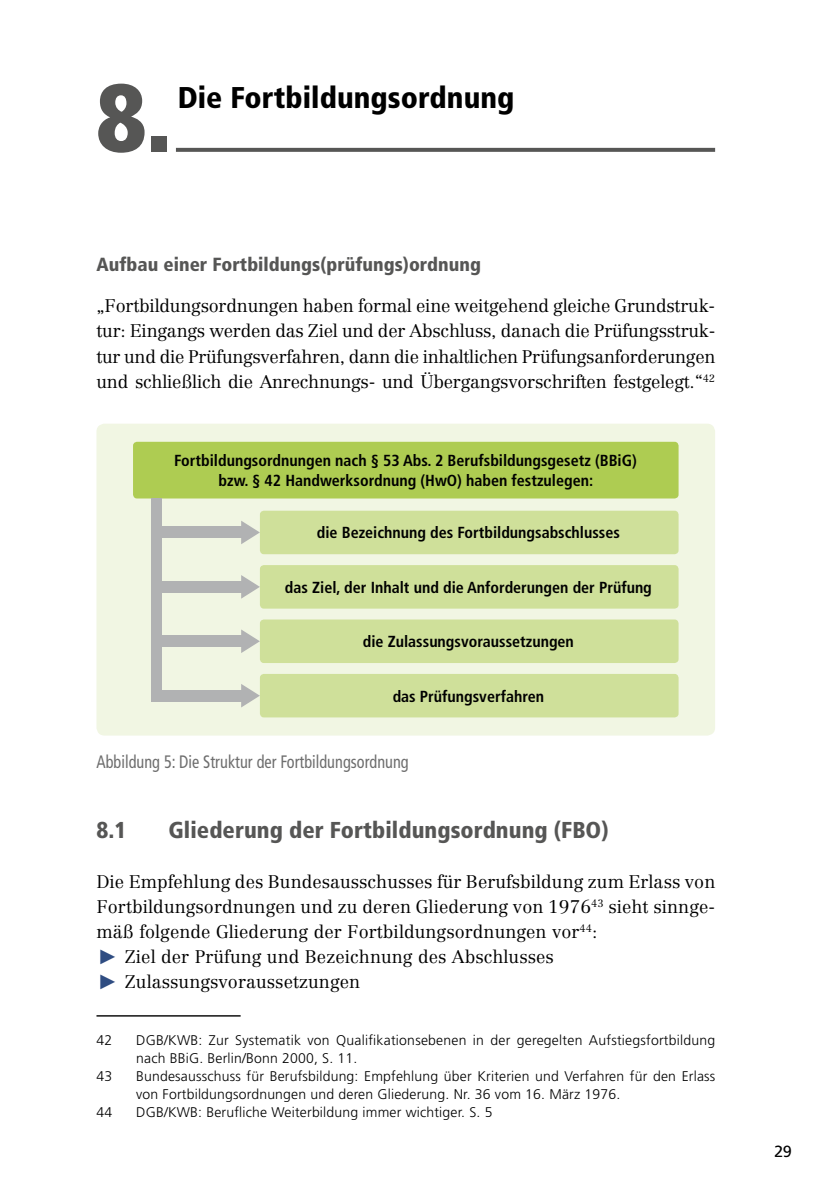
<style>
.page{position:relative;width:840px;height:1191px;background:#fff}
.page>*{position:absolute;margin:0;border:0;box-sizing:border-box;transform-origin:0 0}
.t1{font:900 condensed 95.6px "Frutiger";color:#565655}
.t2{font:900 condensed 30px "Frutiger";letter-spacing:.005em;color:#000}
.t3{font:900 condensed 23px "Frutiger";letter-spacing:.005em;color:#565655}
.t4{font:900 condensed 19px "Frutiger";letter-spacing:.005em;color:#565655}
.t5{font:300 18px/25px "Centennial";letter-spacing:.005em;color:#000;text-align:justify}
.t6{font:condensed 18px "Frutiger";color:#6e6e6e;scale:.9 1}
.t7{font:700 condensed 16px/20px "Frutiger";color:#000;text-align:center}
.t8{font:16px "Frutiger BQ";color:#000}
.t9{font:300 14px/18px "Frutiger";letter-spacing:.015em;color:#000}
.s1{font-family:"The Sans Extra Bold Expert";font-weight:400;font-size:21px;color:#2f4d82}
</style>
<div class="page">
<svg style="left:176px;top:148px;width:538px;height:4px;background:#5c5c5b"></svg>
<hr style="left:96px;top:1015px;width:144px;height:1px;background:#000">
<div style="left:96px;top:423px;width:618px;height:312px;background:#f1f6e3;border-radius:8px"></div>
<div style="left:133px;top:442px;width:545px;height:56px;background:#aecc52;border-radius:4px"></div>
<div style="left:260px;top:511px;width:418px;height:43px;background:#cfe09a;border-radius:4px"></div>
<div style="left:260px;top:565px;width:418px;height:43px;background:#cfe09a;border-radius:4px"></div>
<div style="left:260px;top:674px;width:418px;height:43px;background:#cfe09a;border-radius:4px"></div>
<div style="left:260px;top:619px;width:418px;height:44px;background:#cfe09a;border-radius:4px"></div>
<div style="left:151px;top:498px;width:10px;height:203px;background:#b1b2b3"></div>
<svg style="left:241px;top:521px;width:19px;height:23px"></svg>
<div style="left:151px;top:526px;width:95px;height:12px;background:#b1b2b3"></div>
<svg style="left:241px;top:575px;width:19px;height:23px"></svg>
<div style="left:151px;top:581px;width:95px;height:12px;background:#b1b2b3"></div>
<svg style="left:241px;top:629px;width:19px;height:24px"></svg>
<div style="left:151px;top:635px;width:95px;height:12px;background:#b1b2b3"></div>
<svg style="left:241px;top:684px;width:19px;height:23px"></svg>
<div style="left:151px;top:690px;width:95px;height:11px;background:#b1b2b3"></div>
<h1 class="t1" style="left:96px;top:60px;width:76px">8.</h1>
<h2 class="t2" style="left:178px;top:79px;width:338px">Die Fortbildungsordnung</h2>
<p class="t4" style="left:96px;top:253px;width:386px">Aufbau einer Fortbildungs(prüfungs)ordnung</p>
<p class="t5" style="left:96px;top:293px;width:620px">„Fortbildungsordnungen haben formal eine weitgehend gleiche Grundstruk&shy;tur: Eingangs werden das Ziel und der Abschluss, danach die Prüfungsstruk&shy;tur und die Prüfungsverfahren, dann die inhaltlichen Prüfungsanforderungen und schließlich die Anrechnungs- und Übergangsvorschriften festgelegt.“<sup>42</sup></p>
<p class="t7" style="left:174px;top:450px;width:464px">Fortbildungsordnungen nach § 53 Abs. 2 Berufsbildungsgesetz (BBiG) bzw. § 42 Handwerksordnung (HwO) haben festzulegen:</p>
<p class="t7" style="left:316px;top:523px;width:304px">die Bezeichnung des Fortbildungsabschlusses</p>
<p class="t7" style="left:285px;top:577px;width:368px">das Ziel, der Inhalt und die Anforderungen der Prüfung</p>
<p class="t7" style="left:362px;top:632px;width:212px">die Zulassungsvoraussetzungen</p>
<p class="t7" style="left:392px;top:686px;width:153px">das Prüfungsverfahren</p>
<p class="t6" style="left:96px;top:751px;width:348px">Abbildung 5: Die Struktur der Fortbildungsordnung</p>
<p class="t3" style="left:96px;top:816px;width:32px">8.1</p>
<p class="t3" style="left:168px;top:816px;width:441px">Gliederung der Fortbildungsordnung (FBO)</p>
<p class="t5" style="left:96px;top:868px;width:620px;text-align:left">Die Empfehlung des Bundesausschusses für Berufsbildung zum Erlass von Fortbildungsordnungen und zu deren Gliederung von 1976<sup>43</sup> sieht sinnge&shy;mäß folgende Gliederung der Fortbildungsordnungen vor<sup>44</sup>:<br><span class="s1">˘</span> Ziel der Prüfung und Bezeichnung des Abschlusses<br><span class="s1">˘</span> Zulassungsvoraussetzungen</p>
<p class="t9" style="left:96px;top:1031px;width:17px">42</p>
<p class="t9" style="left:136px;top:1031px;width:580px">DGB/KWB: Zur Systematik von Qualifikationsebenen in der geregelten Aufstiegsfortbildung nach BBiG. Berlin/Bonn 2000, S. 11.</p>
<p class="t9" style="left:96px;top:1067px;width:17px">43</p>
<p class="t9" style="left:136px;top:1067px;width:580px">Bundesausschuss für Berufsbildung: Empfehlung über Kriterien und Verfahren für den Erlass von Fortbildungsordnungen und deren Gliederung. Nr. 36 vom 16. März 1976.</p>
<p class="t9" style="left:96px;top:1103px;width:17px">44</p>
<p class="t9" style="left:136px;top:1103px;width:357px">DGB/KWB: Berufliche Weiterbildung immer wichtiger. S. 5</p>
<p class="t8" style="left:773px;top:1142px;width:19px">29</p>
</div>
